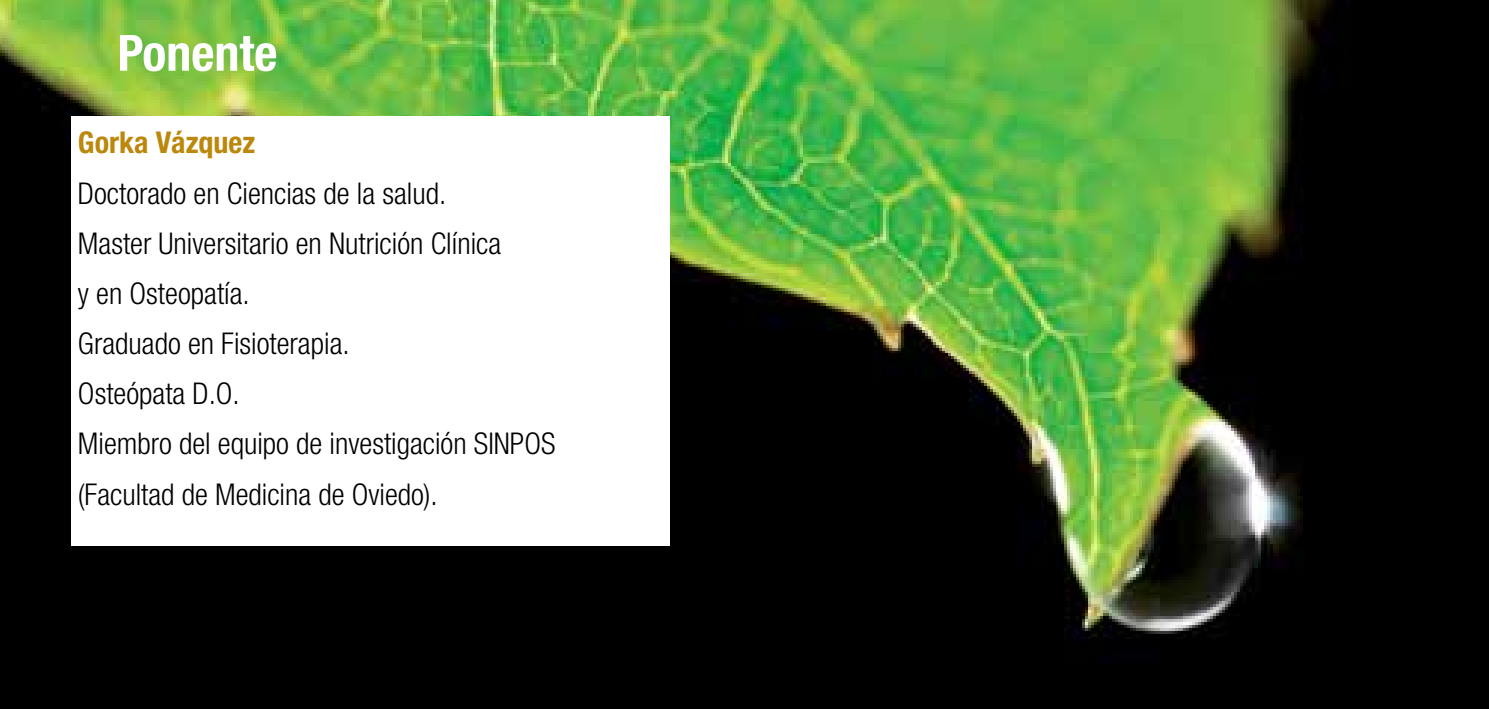
<style>
.page{position:relative;width:1489px;height:709px;background:#fff}
.page>*{position:absolute;margin:0;border:0;box-sizing:border-box;transform-origin:0 0}
.t1{font:700 condensed 50px "Helvetica Neue";color:#fff}
.t2{font:300 condensed 30px/50.2px "Helvetica Neue";color:#000}
.t3{font:700 condensed 30px "Helvetica Neue";color:#bb880c}
</style>
<div class="page">
<img style="left:0;top:0;width:1488px;height:709px">
<div style="left:71px;top:117px;width:598px;height:429px;background:#fff"></div>
<h1 class="t1" style="left:117px;top:23px;width:161px">Ponente</h1>
<p class="t3" style="left:78px;top:124px;width:179px">Gorka Vázquez</p>
<p class="t2" style="left:78px;top:168px;width:479px">Doctorado en Ciencias de la salud.<br>Master Universitario en Nutrición Clínica<br>y en Osteopatía.<br>Graduado en Fisioterapia.<br>Osteópata D.O.<br>Miembro del equipo de investigación SINPOS (Facultad de Medicina de Oviedo).</p>
</div>
